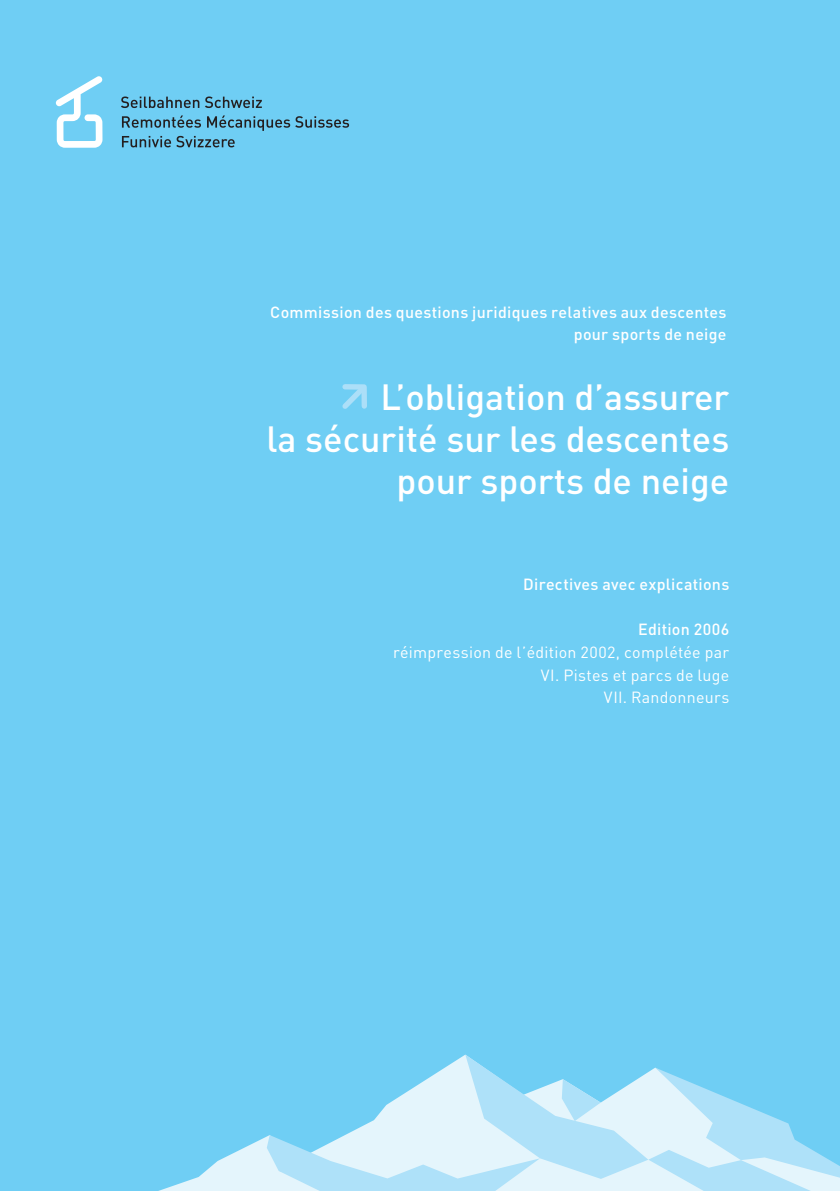
<style>
.page{position:relative;width:840px;height:1191px;background:#fff}
.page>*{position:absolute;margin:0;border:0;box-sizing:border-box;transform-origin:0 0}
.t1{font:500 36px/42px "DIN";color:#fff;text-align:right}
.t2{font:500 16px/22.6px "DIN";letter-spacing:.02em;color:#fff;text-align:right}
.t3{font:16px/22.6px "DIN";letter-spacing:.015em;color:#fff;text-align:right}
</style>
<div class="page">
<div style="left:0;top:0;width:839px;height:1191px;background:#6fcef4"></div>
<svg style="left:121px;top:96px;width:78px;height:12px"></svg>
<svg style="left:205px;top:96px;width:57px;height:12px"></svg>
<svg style="left:122px;top:115px;width:227px;height:32px"></svg>
<svg style="left:56px;top:76px;width:46px;height:72px"></svg>
<svg style="left:342px;top:384px;width:25px;height:25px"></svg>
<svg style="left:342px;top:1054px;width:497px;height:137px"></svg>
<svg style="left:158px;top:1135px;width:184px;height:56px"></svg>
<p class="t2" style="left:270px;top:302px;width:457px">Commission des questions juridiques relatives aux descentes pour sports de neige</p>
<h1 class="t1" style="left:266px;top:380px;width:464px">L’obligation d’assurer<br>la sécurité sur les descentes pour sports de neige</h1>
<p class="t2" style="left:523px;top:574px;width:207px">Directives avec explications</p>
<p class="t2" style="left:637px;top:620px;width:93px">Edition 2006</p>
<p class="t3" style="left:393px;top:642px;width:337px">réimpression de l’édition 2002, complétée par<br>VI. Pistes et parcs de luge<br>VII. Randonneurs</p>
</div>
